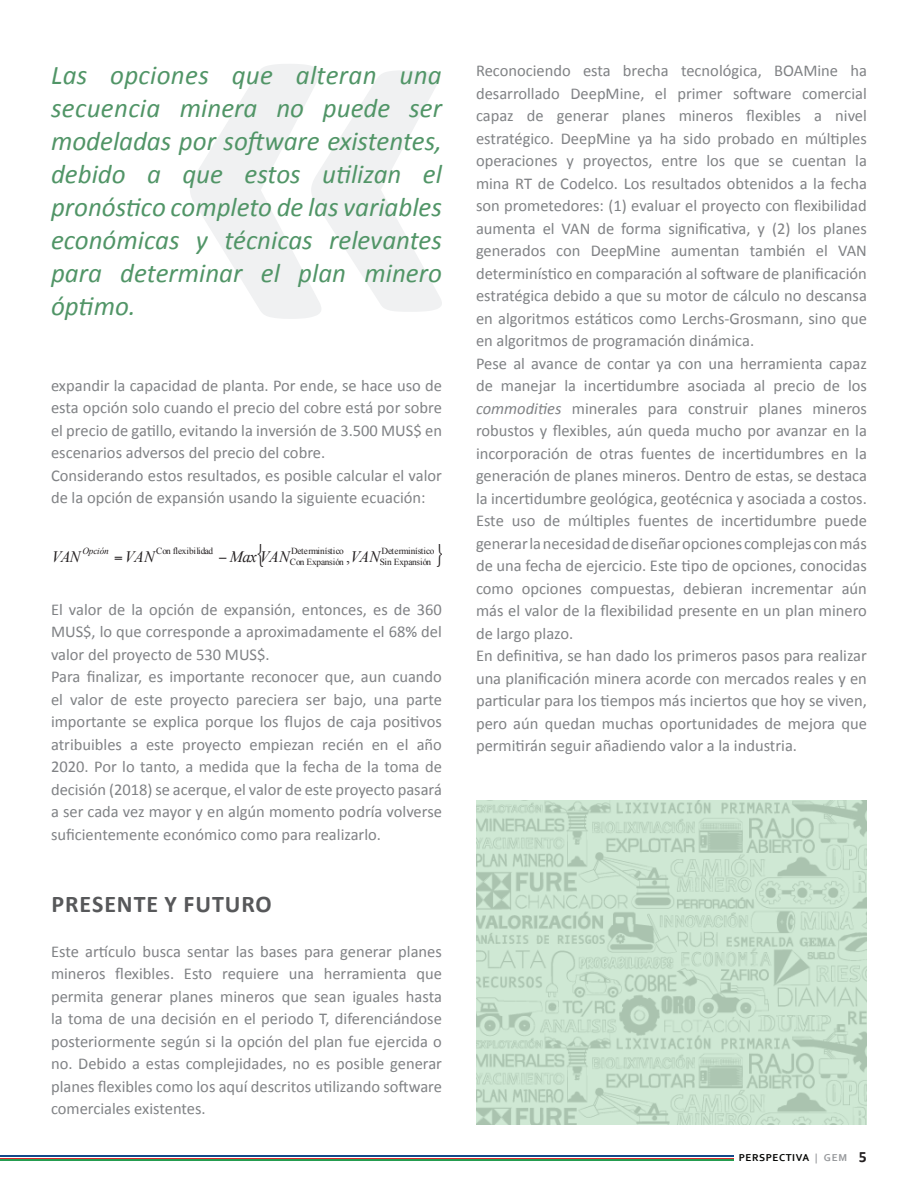
<style>
.page{position:relative;width:918px;height:1188px;background:#fff}
.page>*{position:absolute;margin:0;border:0;box-sizing:border-box;transform-origin:0 0}
.destacados{font:italic 27px/33px "Calibri";color:#519567;text-align:justify}
.SUBTITULOS{font:700 24px "Calibri";letter-spacing:.04em;color:#57585a}
.texto{font:16.5px/22.5px "Calibri";color:#808285;text-align:justify}
.t1{font:italic 15.9px "Times New Roman";letter-spacing:-.04em;color:#231f20}
.t2{font:700 10.5px "Corbel";letter-spacing:.05em;color:#040503}
.t3{font:9.3px/11.1px "Times New Roman";letter-spacing:-.01em;color:#231f20}
.t4{font:italic 9.3px "Times New Roman";letter-spacing:-.01em;color:#231f20}
.s1{font-style:normal}
.s2{font-style:italic}
.s3{color:#989a9d}
.s4{font-family:"Calibri";font-size:15.75px;color:#231f20}
</style>
<div class="page">
<hr style="left:0;top:1155px;width:733px;height:2px;background:#12498a">
<hr style="left:0;top:1158px;width:733px;height:2px;background:#dd282c">
<hr style="left:0;top:1160px;width:733px;height:1px;background:#259d50">
<svg style="left:190px;top:64px;width:252px;height:255px;fill:#f0f1f2"></svg>
<img style="left:476px;top:800px;width:391px;height:324px">
<p class="destacados" style="left:51px;top:58px;width:392px">Las opciones que alteran una secuencia minera no puede ser modeladas por software existentes, debido a que estos utilizan el pronóstico completo de las variables económicas y técnicas relevantes para determinar el plan minero óptimo.</p>
<p class="texto" style="left:51px;top:374px;width:392px">expandir la capacidad de planta. Por ende, se hace uso de esta opción solo cuando el precio del cobre está por sobre el precio de gatillo, evitando la inversión de 3.500 MUS$ en escenarios adversos del precio del cobre.</p>
<p class="texto" style="left:51px;top:464px;width:392px">Considerando estos resultados, es posible calcular el valor de la opción de expansión usando la siguiente ecuación:</p>
<p class="t3" style="left:156px;top:546px;width:59px">Con flexibilidad</p>
<p class="t3" style="left:290px;top:546px;width:56px">Determinístico<br>Con Expansión</p>
<p class="t3" style="left:380px;top:546px;width:56px">Determinístico<br>Sin Expansión</p>
<p class="t4" style="left:82px;top:545px;width:28px">Opción</p>
<p class="t1" style="left:52px;top:545px;width:30px">VAN</p>
<p class="t1" style="left:125px;top:545px;width:31px">VAN</p>
<p class="t1" style="left:230px;top:545px;width:61px">Max VAN</p>
<p class="t1" style="left:346px;top:545px;width:35px"><span class="s1">,</span>VAN</p>
<p class="texto" style="left:51px;top:598px;width:392px">El valor de la opción de expansión, entonces, es de 360<br>MUS$, lo que corresponde a aproximadamente el 68% del valor del proyecto de 530 MUS$.</p>
<p class="texto" style="left:51px;top:666px;width:392px">Para finalizar, es importante reconocer que, aun cuando el valor de este proyecto pareciera ser bajo, una parte importante se explica porque los flujos de caja positivos atribuibles a este proyecto empiezan recién en el año 2020. Por lo tanto, a medida que la fecha de la toma de decisión (2018) se acerque, el valor de este proyecto pasará a ser cada vez mayor y en algún momento podría volverse suficientemente económico como para realizarlo.</p>
<p class="SUBTITULOS" style="left:51px;top:889px;width:222px">PRESENTE Y FUTURO</p>
<p class="texto" style="left:51px;top:940px;width:392px">Este artículo busca sentar las bases para generar planes mineros flexibles. Esto requiere una herramienta que permita generar planes mineros que sean iguales hasta la toma de una decisión en el periodo T, diferenciándose posteriormente según si la opción del plan fue ejercida o no. Debido a estas complejidades, no es posible generar planes flexibles como los aquí descritos utilizando software comerciales existentes.</p>
<p class="texto" style="left:476px;top:59px;width:392px">Reconociendo esta brecha tecnológica, BOAMine ha desarrollado DeepMine, el primer software comercial capaz de generar planes mineros flexibles a nivel estratégico. DeepMine ya ha sido probado en múltiples operaciones y proyectos, entre los que se cuentan la mina RT de Codelco. Los resultados obtenidos a la fecha son prometedores: (1) evaluar el proyecto con flexibilidad aumenta el VAN de forma significativa, y (2) los planes generados con DeepMine aumentan también el VAN determinístico en comparación al software de planificación estratégica debido a que su motor de cálculo no descansa en algoritmos estáticos como Lerchs-Grosmann, sino que en algoritmos de programación dinámica.</p>
<p class="texto" style="left:476px;top:352px;width:393px">Pese al avance de contar ya con una herramienta capaz de manejar la incertidumbre asociada al precio de los <span class="s2">commodities</span> minerales para construir planes mineros robustos y flexibles, aún queda mucho por avanzar en la incorporación de otras fuentes de incertidumbres en la generación de planes mineros. Dentro de estas, se destaca la incertidumbre geológica, geotécnica y asociada a costos.<br>Este uso de múltiples fuentes de incertidumbre puede generar la necesidad de diseñar opciones complejas con más de una fecha de ejercicio. Este tipo de opciones, conocidas como opciones compuestas, debieran incrementar aún más el valor de la flexibilidad presente en un plan minero de largo plazo.</p>
<p class="texto" style="left:476px;top:644px;width:392px">En definitiva, se han dado los primeros pasos para realizar una planificación minera acorde con mercados reales y en particular para los tiempos más inciertos que hoy se viven, pero aún quedan muchas oportunidades de mejora que permitirán seguir añadiendo valor a la industria.</p>
<p class="t2" style="left:739px;top:1151px;width:130px">PERSPECTIVA <span class="s3">| GEM</span> <span class="s4">5</span></p>
</div>
